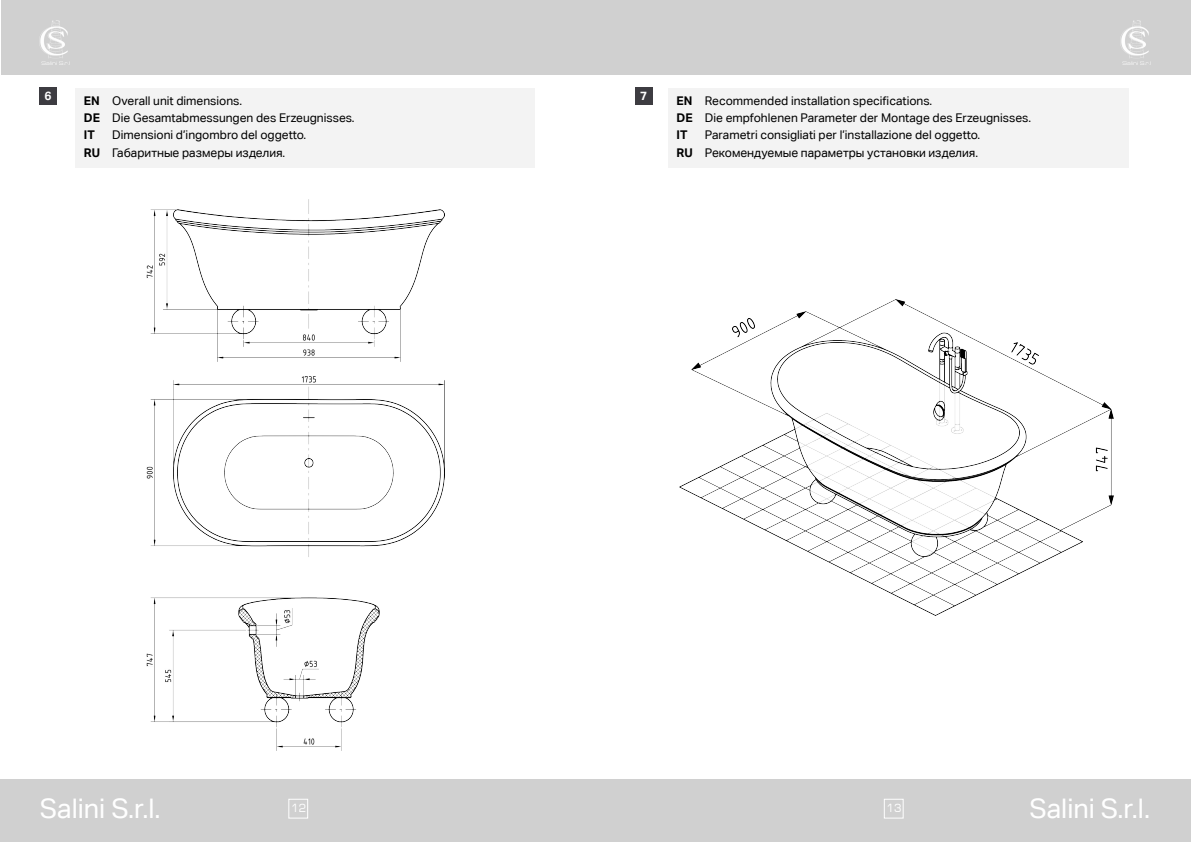
<style>
.page{position:relative;width:1191px;height:842px;background:#fff}
.page>*{position:absolute;margin:0;border:0;box-sizing:border-box;transform-origin:0 0}
.t1{font:27px "Aktiv Grotesk Corp";color:#fff}
.Текст_и_иллюстрациям{font:12px "Aktiv Grotesk Corp";color:#000}
.Текст_и_иллюстрациям-2{font:700 12px "Aktiv Grotesk Corp";color:#000}
.t2{font:700 12px "Aktiv Grotesk Corp";color:#fff}
.t3{font:11px "Europe Normal";color:#fff}
.s1{font-weight:700}
</style>
<div class="page">
<div style="left:1px;top:0;width:595px;height:74px;background:#d0d0d0"></div>
<div style="left:0;top:780px;width:595px;height:62px;background:#d0d0d0"></div>
<div style="left:288px;top:799px;width:20px;height:20px;border:1px solid #fff"></div>
<div style="left:75px;top:88px;width:460px;height:28px;background:#f3f3f3"></div>
<div style="left:75px;top:105px;width:460px;height:28px;background:#f3f3f3"></div>
<div style="left:75px;top:122px;width:460px;height:28px;background:#f3f3f3"></div>
<div style="left:75px;top:140px;width:460px;height:27px;background:#f3f3f3"></div>
<img style="left:146px;top:200px;width:298px;height:551px">
<div style="left:595px;top:0;width:595px;height:74px;background:#d0d0d0"></div>
<div style="left:595px;top:780px;width:596px;height:62px;background:#d0d0d0"></div>
<div style="left:883px;top:799px;width:20px;height:20px;border:1px solid #fff"></div>
<img style="left:635px;top:88px;width:17px;height:17px">
<div style="left:668px;top:88px;width:460px;height:28px;background:#f3f3f3"></div>
<div style="left:668px;top:105px;width:460px;height:28px;background:#f3f3f3"></div>
<div style="left:668px;top:122px;width:460px;height:28px;background:#f3f3f3"></div>
<div style="left:668px;top:140px;width:460px;height:27px;background:#f3f3f3"></div>
<img style="left:1121px;top:20px;width:30px;height:44px">
<img style="left:40px;top:20px;width:30px;height:44px">
<img style="left:40px;top:88px;width:17px;height:17px">
<img style="left:679px;top:299px;width:435px;height:316px">
<p class="t2" style="left:45px;top:88px;width:9px">6</p>
<p class="Текст_и_иллюстрациям" style="left:84px;top:94px;width:160px"><span class="s1">EN</span> Overall unit dimensions.</p>
<p class="Текст_и_иллюстрациям" style="left:84px;top:111px;width:272px"><span class="s1">DE</span> Die Gesamtabmessungen des Erzeugnisses.</p>
<p class="Текст_и_иллюстрациям-2" style="left:84px;top:128px;width:12px">IT</p>
<p class="Текст_и_иллюстрациям" style="left:112px;top:128px;width:195px">Dimensioni d’ingombro del oggetto.</p>
<p class="Текст_и_иллюстрациям" style="left:84px;top:145px;width:203px"><span class="s1">RU</span> Габаритные размеры изделия.</p>
<p class="t2" style="left:640px;top:88px;width:9px">7</p>
<p class="Текст_и_иллюстрациям" style="left:676px;top:94px;width:257px"><span class="s1">EN</span> Recommended installation specifications.</p>
<p class="Текст_и_иллюстрациям" style="left:676px;top:111px;width:356px"><span class="s1">DE</span> Die empfohlenen Parameter der Montage des Erzeugnisses.</p>
<p class="Текст_и_иллюстрациям-2" style="left:676px;top:128px;width:12px">IT</p>
<p class="Текст_и_иллюстрациям" style="left:705px;top:128px;width:277px">Parametri consigliati per l’installazione del oggetto.</p>
<p class="Текст_и_иллюстрациям" style="left:676px;top:145px;width:303px"><span class="s1">RU</span> Рекомендуемые параметры установки изделия.</p>
<p class="t1" style="left:40px;top:792px;width:122px">Salini S.r.l.</p>
<p class="t1" style="left:1029px;top:792px;width:122px">Salini S.r.l.</p>
<p class="t3" style="left:291px;top:802px;width:17px">12</p>
<p class="t3" style="left:886px;top:802px;width:17px">13</p>
</div>
